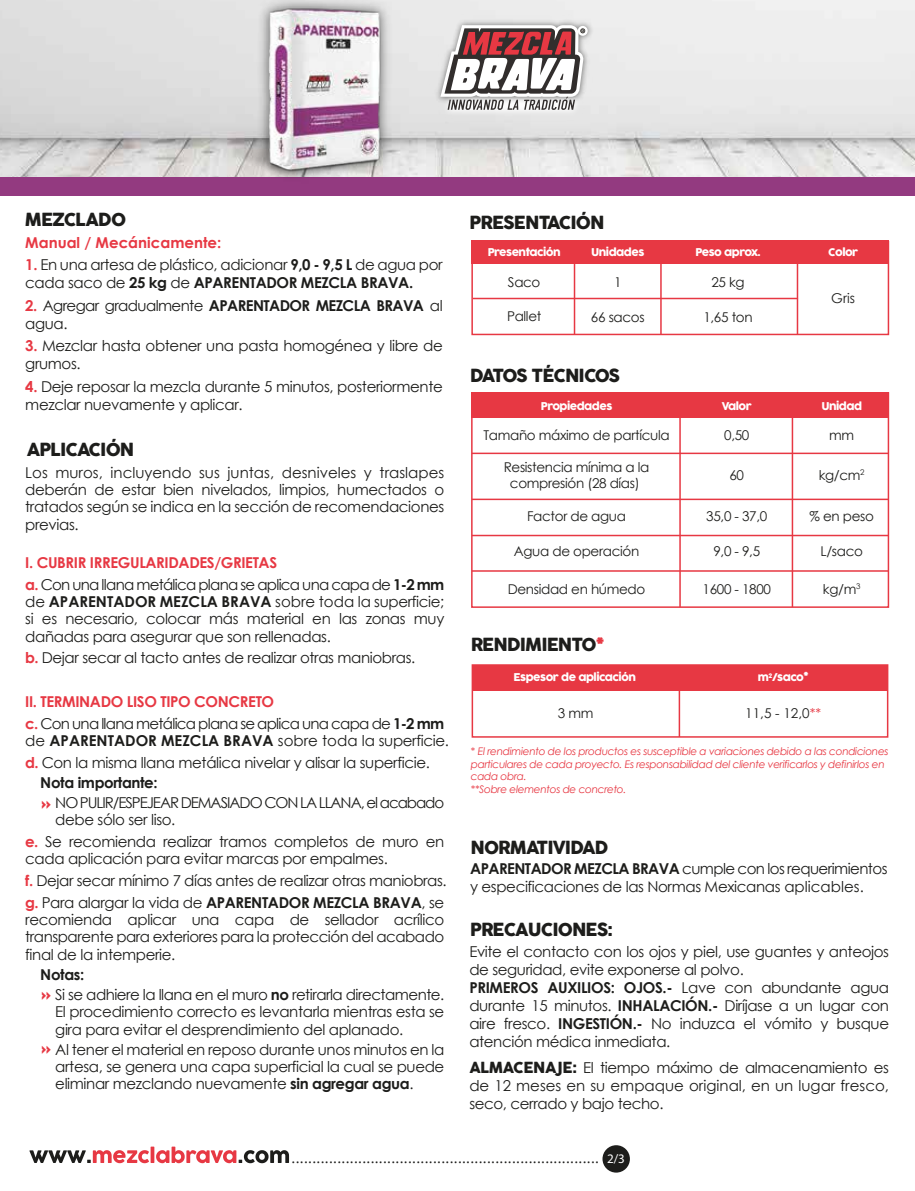
<style>
.page{position:relative;width:915px;height:1191px;background:#fff}
.page>*{position:absolute;margin:0;border:0;box-sizing:border-box;transform-origin:0 0}
.t1{font:17.7px "COCOGOOSE";letter-spacing:-.05em;color:#1d1d1b}
.t2{font:17.7px "COCOGOOSE";letter-spacing:-.08em;color:#1d1d1b}
.t3{font:15px/18px "Century Gothic";letter-spacing:-.025em;color:#1d1d1b}
.t4{font:15px/21.8px "Century Gothic";letter-spacing:-.05em;color:#1d1d1b}
.t5{font:15px/20.2px "Century Gothic";letter-spacing:-.07em;color:#1d1d1b}
.t6{font:700 15px "Century Gothic";color:#e73843}
.t7{font:13.5px/16.2px "Century Gothic";letter-spacing:-.025em;color:#1d1d1b;text-align:center}
.t8{font:italic 10.5px/12.6px "Century Gothic";letter-spacing:-.03em;color:#e73843}
.t9{font:10.5px "COCOGOOSE";letter-spacing:-.05em;color:#fff}
.s1{font-weight:700;color:#e73843}
.s2{font-weight:700}
.s3{font-family:"DIN";font-weight:900;color:#e73843}
.s4{color:#e73843}
.s5{font-style:normal}
.s6{font-family:"COCOGOOSE"}
.s7{font-family:"Myriad Pro";font-size:13.05px;color:#fff}
</style>
<div class="page">
<div style="left:0;top:176px;width:914px;height:19px;background:#933a80"></div>
<img style="left:0;top:0;width:914px;height:176px">
<div style="left:602px;top:1145px;width:27px;height:27px;background:#1d1d1b;border-radius:50%"></div>
<svg style="left:29px;top:1146px;width:260px;height:17px"></svg>
<img style="left:433px;top:0;width:208px;height:151px">
<img style="left:433px;top:46px;width:196px;height:118px">
<svg style="left:577px;top:26px;width:10px;height:10px"></svg>
<svg style="left:440px;top:25px;width:145px;height:85px"></svg>
<div style="left:471px;top:241px;width:417px;height:23px;background:#e73843"></div>
<div style="left:471px;top:241px;width:417px;height:94px;border:2px solid #e73843"></div>
<hr style="left:473px;top:298px;width:324px;height:1px;background:#e73843">
<hr style="left:573px;top:242px;width:2px;height:92px;background:#e73843">
<hr style="left:660px;top:242px;width:1px;height:92px;background:#e73843">
<hr style="left:796px;top:242px;width:2px;height:92px;background:#e73843">
<img style="left:215px;top:0;width:218px;height:196px">
<img style="left:174px;top:87px;width:167px;height:109px">
<img style="left:240px;top:1px;width:148px;height:176px">
<div style="left:471px;top:665px;width:416px;height:26px;background:#e73843"></div>
<div style="left:471px;top:664px;width:417px;height:73px;border:2px solid #e73843"></div>
<hr style="left:678px;top:684px;width:2px;height:53px;background:#e73843">
<div style="left:471px;top:392px;width:417px;height:26px;background:#e73843"></div>
<div style="left:471px;top:392px;width:417px;height:216px;border:2px solid #e73843"></div>
<hr style="left:471px;top:452px;width:417px;height:2px;background:#e73843">
<hr style="left:471px;top:535px;width:417px;height:1px;background:#e73843">
<hr style="left:471px;top:570px;width:417px;height:2px;background:#e73843">
<hr style="left:679px;top:402px;width:1px;height:205px;background:#e73843">
<hr style="left:791px;top:402px;width:1px;height:205px;background:#e73843">
<hr style="left:471px;top:498px;width:417px;height:2px;background:#e73843">
<p class="t1" style="left:25px;top:206px;width:103px">MEZCLADO</p>
<p class="t6" style="left:25px;top:231px;width:197px">Manual / Mecánicamente:</p>
<p class="t3" style="left:25px;top:256px;width:419px"><span class="s1">1.</span> En una artesa de plástico, adicionar <span class="s2">9,0 - 9,5 L</span> de agua por cada saco de <span class="s2">25 kg</span> de <span class="s2">APARENTADOR MEZCLA BRAVA.</span></p>
<p class="t3" style="left:25px;top:296px;width:419px"><span class="s1">2.</span> Agregar gradualmente <span class="s2">APARENTADOR MEZCLA BRAVA</span> al agua.</p>
<p class="t3" style="left:25px;top:337px;width:419px"><span class="s1">3.</span> Mezclar hasta obtener una pasta homogénea y libre de grumos.</p>
<p class="t3" style="left:25px;top:377px;width:419px"><span class="s1">4.</span> Deje reposar la mezcla durante 5 minutos, posteriormente mezclar nuevamente y aplicar.</p>
<p class="t1" style="left:27px;top:436px;width:109px">APLICACIÓN</p>
<p class="t3" style="left:25px;top:463px;width:420px;line-height:17.2px;text-align:justify">Los muros, incluyendo sus juntas, desniveles y traslapes deberán de estar bien nivelados, limpios, humectados o tratados según se indica en la sección de recomendaciones previas.</p>
<p class="t4" style="left:25px;top:551px;width:420px"><span class="s1">I. CUBRIR IRREGULARIDADES/GRIETAS<br>a.</span> Con una llana metálica plana se aplica una capa de <span class="s2">1-2 mm</span></p>
<p class="t3" style="left:25px;top:592px;width:420px;line-height:17.2px;text-align:justify">de <span class="s2">APARENTADOR MEZCLA BRAVA</span> sobre toda la superficie; si es necesario, colocar más material en las zonas muy dañadas para asegurar que son rellenadas.</p>
<p class="t3" style="left:25px;top:648px;width:391px"><span class="s1">b.</span> Dejar secar al tacto antes de realizar otras maniobras.</p>
<p class="t4" style="left:25px;top:690px;width:420px"><span class="s1">II. TERMINADO LISO TIPO CONCRETO<br>c.</span> Con una llana metálica plana se aplica una capa de <span class="s2">1-2 mm</span></p>
<p class="t3" style="left:25px;top:729px;width:425px;line-height:21.8px">de <span class="s2">APARENTADOR MEZCLA BRAVA</span> sobre toda la superficie. <span class="s1">d.</span> Con la misma llana metálica nivelar y alisar la superficie.</p>
<p class="t5" style="left:40px;top:772px;width:405px"><span class="s2">Nota importante:<br></span><span class="s3">»</span> NO PULIR/ESPEJEAR DEMASIADO CON LA LLANA, el acabado</p>
<p class="t3" style="left:25px;top:808px;width:420px;line-height:21.8px;text-indent:30px">debe sólo ser liso.<br><span class="s1">e.</span> Se recomienda realizar tramos completos de muro en</p>
<p class="t3" style="left:25px;top:847px;width:422px;line-height:21.8px">cada aplicación para evitar marcas por empalmes.<br><span class="s1">f.</span> Dejar secar mínimo 7 días antes de realizar otras maniobras. <span class="s1">g.</span> Para alargar la vida de <span class="s2">APARENTADOR MEZCLA BRAVA</span>, se</p>
<p class="t3" style="left:25px;top:910px;width:420px;line-height:17.2px;text-align:justify">recomienda aplicar una capa de sellador acrílico transparente para exteriores para la protección del acabado final de la intemperie.</p>
<p class="t3" style="left:40px;top:964px;width:405px;line-height:20.2px"><span class="s2">Notas:<br></span><span class="s3">»</span> Si se adhiere la llana en el muro <span class="s2">no</span> retirarla directamente.</p>
<p class="t3" style="left:55px;top:1003px;width:390px;line-height:17.2px">El procedimiento correcto es levantarla mientras esta se gira para evitar el desprendimiento del aplanado.</p>
<p class="t3" style="left:55px;top:1040px;width:390px;line-height:17.2px;text-align:justify;text-indent:-14px"><span class="s3">»</span> Al tener el material en reposo durante unos minutos en la artesa, se genera una capa superficial la cual se puede eliminar mezclando nuevamente <span class="s2">sin agregar agua</span>.</p>
<p class="t1" style="left:469px;top:209px;width:136px">PRESENTACIÓN</p>
<p class="t9" style="left:487px;top:245px;width:75px">Presentación</p>
<p class="t9" style="left:591px;top:245px;width:55px">Unidades</p>
<p class="t9" style="left:695px;top:245px;width:67px">Peso aprox.</p>
<p class="t9" style="left:828px;top:245px;width:32px">Color</p>
<p class="t7" style="left:507px;top:273px;width:34px">Saco</p>
<p class="t7" style="left:507px;top:308px;width:36px">Pallet</p>
<p class="t7" style="left:614px;top:273px;width:9px">1</p>
<p class="t7" style="left:711px;top:273px;width:35px">25 kg</p>
<p class="t7" style="left:590px;top:309px;width:55px">66 sacos</p>
<p class="t7" style="left:703px;top:309px;width:51px">1,65 ton</p>
<p class="t7" style="left:831px;top:289px;width:25px">Gris</p>
<p class="t2" style="left:470px;top:362px;width:151px">DATOS TÉCNICOS</p>
<p class="t9" style="left:540px;top:399px;width:73px">Propiedades</p>
<p class="t9" style="left:721px;top:399px;width:32px">Valor</p>
<p class="t9" style="left:821px;top:399px;width:42px">Unidad</p>
<p class="t7" style="left:483px;top:427px;width:187px">Tamaño máximo de partícula</p>
<p class="t7" style="left:724px;top:427px;width:27px">0,50</p>
<p class="t7" style="left:729px;top:466px;width:16px">60</p>
<p class="t7" style="left:706px;top:508px;width:62px">35,0 - 37,0</p>
<p class="t7" style="left:713px;top:543px;width:48px">9,0 - 9,5</p>
<p class="t7" style="left:702px;top:580px;width:70px">1600 - 1800</p>
<p class="t7" style="left:829px;top:427px;width:26px">mm</p>
<p class="t7" style="left:818px;top:466px;width:47px">kg/cm<sup>2</sup></p>
<p class="t7" style="left:809px;top:508px;width:66px">% en peso</p>
<p class="t7" style="left:820px;top:543px;width:44px">L/saco</p>
<p class="t7" style="left:822px;top:580px;width:39px">kg/m<sup>3</sup></p>
<p class="t7" style="left:503px;top:458px;width:147px">Resistencia mínima a la compresión (28 días)</p>
<p class="t7" style="left:527px;top:508px;width:100px">Factor de agua</p>
<p class="t7" style="left:513px;top:543px;width:127px">Agua de operación</p>
<p class="t7" style="left:507px;top:580px;width:139px">Densidad en húmedo</p>
<p class="t1" style="left:470px;top:631px;width:135px">RENDIMIENTO<sup>*</sup></p>
<p class="t9" style="left:757px;top:669px;width:52px">m<sup>2</sup>/saco*</p>
<p class="t9" style="left:513px;top:669px;width:124px">Espesor de aplicación</p>
<p class="t7" style="left:557px;top:704px;width:37px">3 mm</p>
<p class="t7" style="left:745px;top:704px;width:77px">11,5 - 12,0<span class="s4">**</span></p>
<p class="t8" style="left:471px;top:745px;width:419px"><span class="s5">*</span> El rendimiento de los productos es susceptible a variaciones debido a las condiciones particulares de cada proyecto. Es responsabilidad del cliente verificarlos y definirlos en cada obra.<br>**Sobre elementos de concreto.</p>
<p class="t1" style="left:470px;top:834px;width:139px">NORMATIVIDAD</p>
<p class="t3" style="left:470px;top:859px;width:419px"><span class="s2">APARENTADOR MEZCLA BRAVA</span> cumple con los requerimientos y especificaciones de las Normas Mexicanas aplicables.</p>
<p class="t1" style="left:470px;top:916px;width:144px">PRECAUCIONES:</p>
<p class="t3" style="left:469px;top:942px;width:421px">Evite el contacto con los ojos y piel, use guantes y anteojos de seguridad, evite exponerse al polvo.<br><span class="s2">PRIMEROS AUXILIOS: OJOS.-</span> Lave con abundante agua durante 15 minutos. <span class="s2">INHALACIÓN.-</span> Diríjase a un lugar con aire fresco. <span class="s2">INGESTIÓN.-</span> No induzca el vómito y busque atención médica inmediata.</p>
<p class="t3" style="left:469px;top:1057px;width:421px;text-align:justify"><span class="s6">ALMACENAJE:</span> El tiempo máximo de almacenamiento es de 12 meses en su empaque original, en un lugar fresco, seco, cerrado y bajo techo.</p>
<p class="t3" style="left:291px;top:1148px;width:335px">.......................................................................... <span class="s7">2/3</span></p>
</div>
